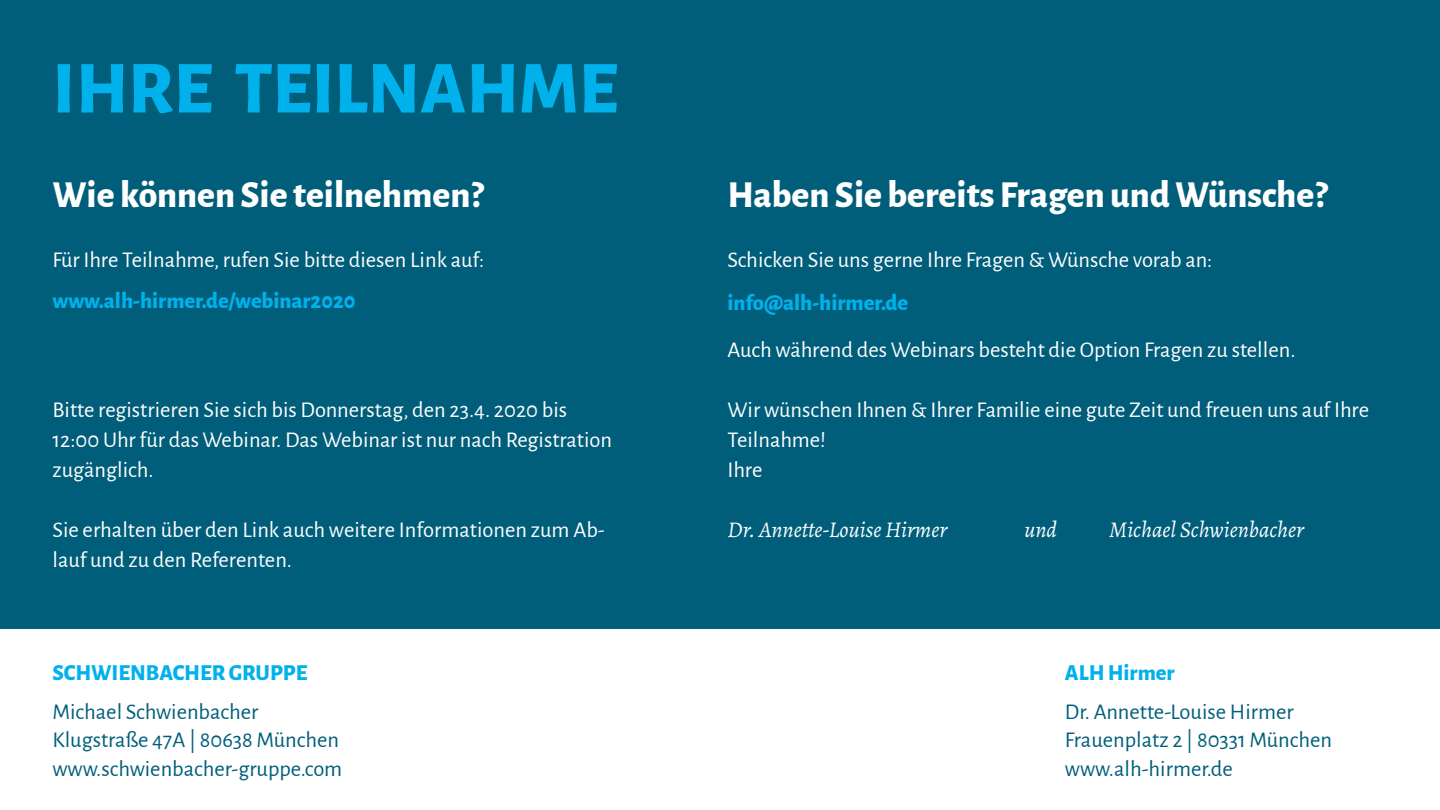
<style>
.page{position:relative;width:1440px;height:810px;background:#fff}
.page>*{position:absolute;margin:0;border:0;box-sizing:border-box;transform-origin:0 0}
.t1{font:800 75px "Alegreya Sans";color:#00b1eb}
.t2{font:800 37.5px "Alegreya Sans";color:#fff}
.t3{font:22.5px/30px "Alegreya Sans";color:#fff}
.t4{font:22.5px/28.5px "Alegreya Sans";color:#005e7b}
.t5{font:800 22.5px "Alegreya Sans";color:#00b1eb}
.t6{font:italic 22.5px "Alegreya";color:#fff}
</style>
<div class="page">
<div style="left:0;top:0;width:1440px;height:628px;background:#005e7b"></div>
<h1 class="t1" style="left:52px;top:31px;width:567px">IHRE TEILNAHME</h1>
<h2 class="t2" style="left:52px;top:166px;width:432px">Wie können Sie teilnehmen?</h2>
<h2 class="t2" style="left:728px;top:166px;width:601px">Haben Sie bereits Fragen und Wünsche?</h2>
<p class="t3" style="left:727px;top:244px;width:486px">Schicken Sie uns gerne Ihre Fragen &amp; Wünsche vorab an:</p>
<p class="t3" style="left:52px;top:244px;width:433px">Für Ihre Teilnahme, rufen Sie bitte diesen Link auf:</p>
<p class="t5" style="left:52px;top:283px;width:305px">www.alh-hirmer.de/webinar2020</p>
<p class="t5" style="left:727px;top:285px;width:182px">info@alh-hirmer.de</p>
<p class="t3" style="left:52px;top:394px;width:561px">Bitte registrieren Sie sich bis Donnerstag, den 23.4. 2020 bis<br>12:00 Uhr für das Webinar. Das Webinar ist nur nach Registration zugänglich.</p>
<p class="t3" style="left:53px;top:514px;width:554px">Sie erhalten über den Link auch weitere Informationen zum Ab&shy;lauf und zu den Referenten.</p>
<p class="t5" style="left:52px;top:656px;width:257px">SCHWIENBACHER GRUPPE</p>
<p class="t4" style="left:52px;top:696px;width:291px">Michael Schwienbacher<br>Klugstraße 47A | 80638 München www.schwienbacher-gruppe.com</p>
<p class="t3" style="left:727px;top:334px;width:570px">Auch während des Webinars besteht die Option Fragen zu stellen.</p>
<p class="t3" style="left:727px;top:394px;width:643px">Wir wünschen Ihnen &amp; Ihrer Familie eine gute Zeit und freuen uns auf Ihre<br>Teilnahme!<br>Ihre</p>
<p class="t6" style="left:727px;top:514px;width:221px">Dr. Annette-Louise Hirmer</p>
<p class="t6" style="left:1024px;top:514px;width:34px">und</p>
<p class="t6" style="left:1109px;top:514px;width:196px">Michael Schwienbacher</p>
<p class="t5" style="left:1065px;top:656px;width:111px">ALH Hirmer</p>
<p class="t4" style="left:1065px;top:696px;width:269px">Dr. Annette-Louise Hirmer<br>Frauenplatz 2 | 80331 München www.alh-hirmer.de</p>
</div>
